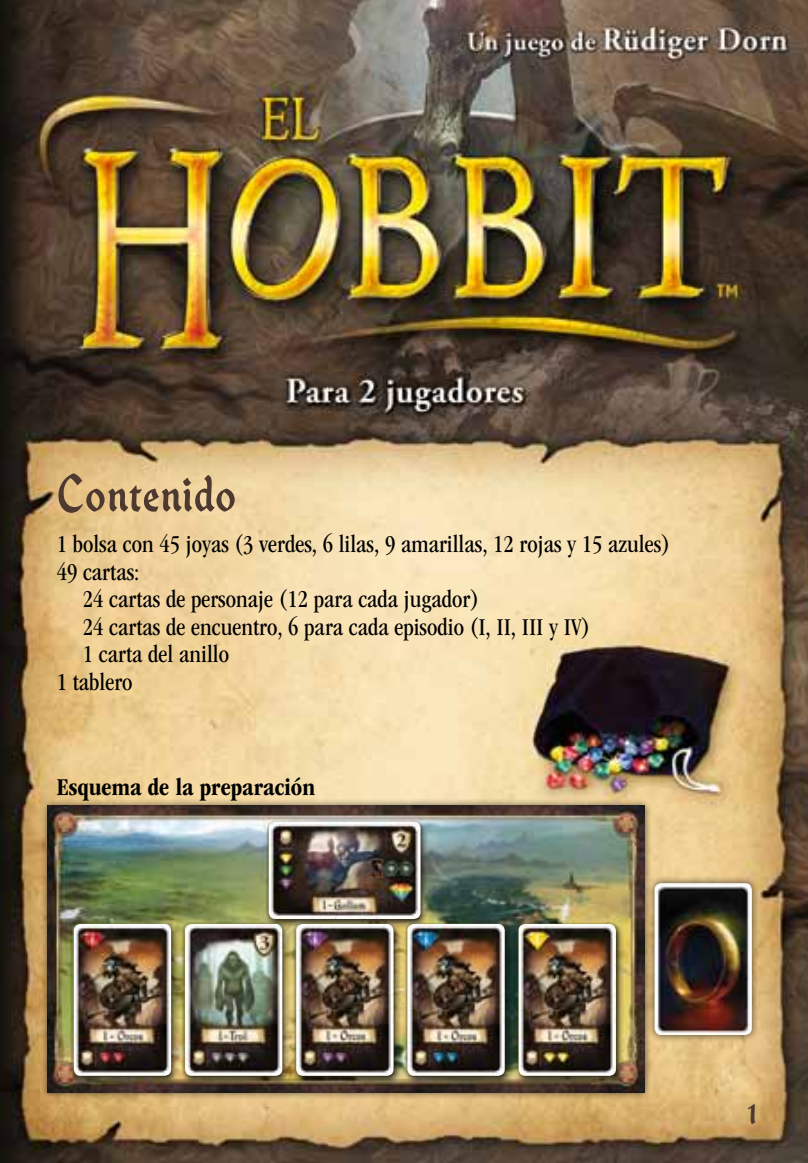
<style>
.page{position:relative;width:808px;height:1163px;background:#fff}
.page>*{position:absolute;margin:0;border:0;box-sizing:border-box;transform-origin:0 0}
.t1{font:70px "House Holiday TTF Gothic";letter-spacing:.025em;color:#4e3931}
.t2{font:40.5px "House Holiday TTF Gothic";color:#4e3931;scale:1.11 1}
.t3{font:condensed 25px "ITC Garamond Std";color:#000}
.t4{font:700 condensed 25px "ITC Garamond Std";color:#000}
</style>
<div class="page">
<img style="left:1px;top:0;width:807px;height:1162px">
<img style="left:0;top:0;width:1px;height:1162px">
<div style="left:40px;top:797px;width:612px;height:302px;background:#000;opacity:.6"></div>
<img style="left:47px;top:805px;width:597px;height:286px">
<div style="left:647px;top:875px;width:112px;height:167px;background:#000;opacity:.6"></div>
<img style="left:654px;top:883px;width:98px;height:151px">
<div style="left:69px;top:818px;width:555px;height:267px;background:#000;opacity:.75"></div>
<img style="left:407px;top:923px;width:98px;height:152px">
<img style="left:185px;top:923px;width:97px;height:152px">
<img style="left:269px;top:821px;width:152px;height:97px">
<img style="left:74px;top:923px;width:97px;height:152px">
<img style="left:296px;top:923px;width:98px;height:152px">
<img style="left:519px;top:923px;width:97px;height:152px">
<h1 class="t1" style="left:57px;top:460px;width:181px">Contenido</h1>
<p class="t3" style="left:57px;top:530px;width:615px">1 bolsa con 45 joyas (3 verdes, 6 lilas, 9 amarillas, 12 rojas y 15 azules)</p>
<p class="t3" style="left:57px;top:558px;width:84px">49 cartas:</p>
<p class="t3" style="left:83px;top:585px;width:398px">24 cartas de personaje (12 para cada jugador)</p>
<p class="t3" style="left:83px;top:613px;width:509px">24 cartas de encuentro, 6 para cada episodio (I, II, III y IV)</p>
<p class="t3" style="left:83px;top:640px;width:148px">1 carta del anillo</p>
<p class="t3" style="left:57px;top:668px;width:77px">1 tablero</p>
<p class="t4" style="left:57px;top:773px;width:260px">Esquema de la preparación</p>
<h2 class="t2" style="left:748px;top:1093px;width:9px">1</h2>
</div>
